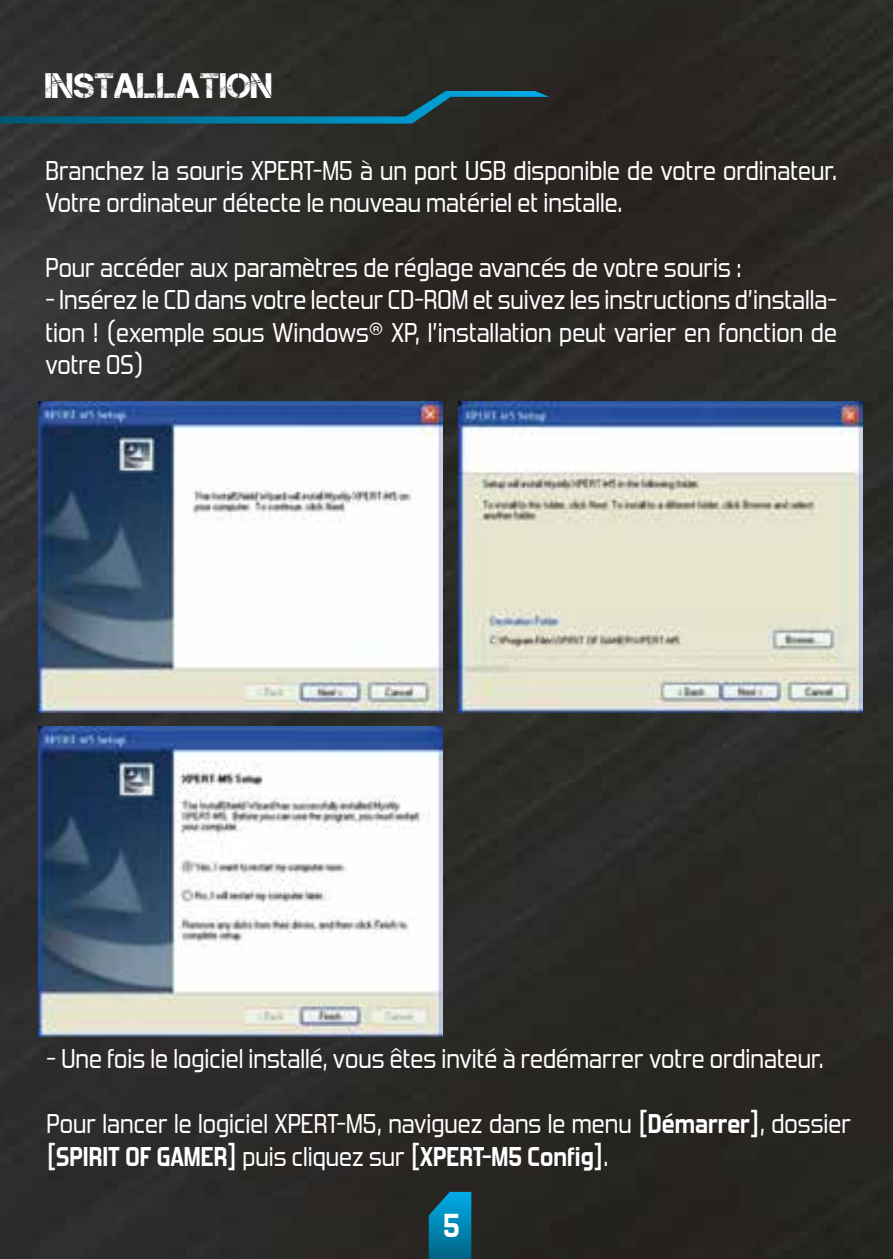
<style>
.page{position:relative;width:893px;height:1259px;background:#fff}
.page>*{position:absolute;margin:0;border:0;box-sizing:border-box;transform-origin:0 0}
.t1{font:35.4px "Captureit";color:#fff}
.t2{font:700 33px "Forgotten Futurist Rg";color:#fff}
.t3{font:27px/32.4px "Forgotten Futurist Rg";color:#fff}
.s1{font-weight:700}
</style>
<div class="page">
<img style="left:0;top:0;width:893px;height:1259px">
<svg style="left:429px;top:1191px;width:42px;height:68px;background:#037ca4"></svg>
<svg style="left:0;top:91px;width:549px;height:33px;background:#233f46"></svg>
<img style="left:38px;top:402px;width:405px;height:310px">
<img style="left:458px;top:402px;width:404px;height:310px">
<img style="left:38px;top:726px;width:405px;height:310px">
<h1 class="t1" style="left:45px;top:66px;width:229px">INSTALLATION</h1>
<p class="t3" style="left:45px;top:154px;width:793px">Branchez la souris XPERT-M5 à un port USB disponible de votre ordinateur.<br>Votre ordinateur détecte le nouveau matériel et installe.</p>
<p class="t3" style="left:45px;top:251px;width:698px">Pour accéder aux paramètres de réglage avancés de votre souris :</p>
<p class="t3" style="left:45px;top:283px;width:793px;text-align:justify">- Insérez le CD dans votre lecteur CD-ROM et suivez les instructions d’installa&shy;tion ! (exemple sous Windows® XP, l’installation peut varier en fonction de votre OS)</p>
<p class="t3" style="left:47px;top:1042px;width:779px">- Une fois le logiciel installé, vous êtes invité à redémarrer votre ordinateur.</p>
<p class="t3" style="left:47px;top:1107px;width:806px">Pour lancer le logiciel XPERT-M5, naviguez dans le menu <span class="s1">[Démarrer]</span>, dossier <span class="s1">[SPIRIT OF GAMER]</span> puis cliquez sur <span class="s1">[XPERT-M5 Config]</span>.</p>
<p class="t2" style="left:443px;top:1205px;width:18px">5</p>
</div>
